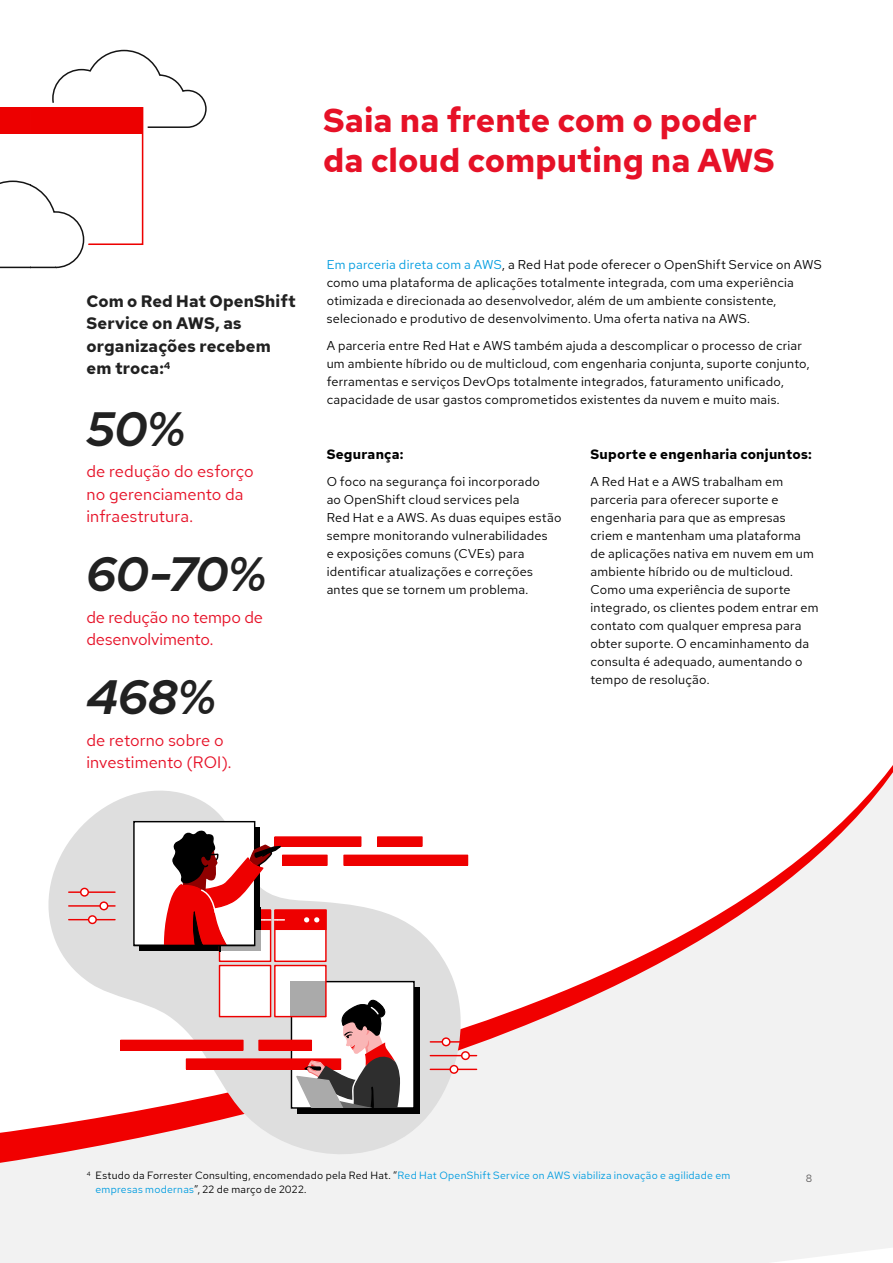
<style>
.page{position:relative;width:893px;height:1263px;background:#fff}
.page>*{position:absolute;margin:0;border:0;box-sizing:border-box;transform-origin:0 0}
.t1{font:italic 700 48px "Red Hat Display";color:#212121}
.t2{font:700 33px/39.6px "Red Hat Text";color:#e61127}
.t3{font:16.5px/22.5px "Red Hat Text";letter-spacing:.005em;color:#e61127}
.t4{font:700 16.5px/22.5px "Red Hat Text";letter-spacing:.01em;color:#212121}
.t5{font:700 13.5px "Red Hat Text";letter-spacing:.02em;color:#000}
.t6{font:12.75px/18px "Red Hat Text";letter-spacing:.02em;color:#000}
.t7{font:10.5px/13.5px "Red Hat Text";letter-spacing:.025em;color:#009ce0}
.t8{font:10.5px "Red Hat Text";color:#595757}
.s1{color:#009ce0}
.s2{color:#000}
</style>
<div class="page">
<svg style="left:0;top:765px;width:893px;height:498px;fill:#f2f2f2"></svg>
<svg style="left:43px;top:775px;width:422px;height:386px"></svg>
<div style="left:297px;top:987px;width:122px;height:126px;background:#000"></div>
<div style="left:291px;top:982px;width:123px;height:126px;background:#fff"></div>
<div style="left:291px;top:981px;width:124px;height:128px;border:1px solid #000"></div>
<div style="left:186px;top:1059px;width:155px;height:10px;background:#e00"></div>
<div style="left:186px;top:1058px;width:155px;height:11px;border:1px solid #e00"></div>
<div style="left:344px;top:855px;width:124px;height:10px;background:#e00"></div>
<div style="left:343px;top:855px;width:125px;height:11px;border:1px solid #e00"></div>
<div style="left:282px;top:855px;width:45px;height:10px;background:#e00"></div>
<div style="left:282px;top:855px;width:46px;height:11px;border:1px solid #e00"></div>
<div style="left:259px;top:1040px;width:52px;height:10px;background:#e00"></div>
<div style="left:258px;top:1040px;width:54px;height:11px;border:1px solid #e00"></div>
<div style="left:121px;top:1040px;width:122px;height:10px;background:#e00"></div>
<div style="left:120px;top:1040px;width:124px;height:11px;border:1px solid #e00"></div>
<div style="left:275px;top:837px;width:86px;height:9px;background:#e00"></div>
<div style="left:274px;top:836px;width:87px;height:11px;border:1px solid #e00"></div>
<div style="left:378px;top:837px;width:44px;height:9px;background:#e00"></div>
<div style="left:377px;top:836px;width:46px;height:11px;border:1px solid #e00"></div>
<hr style="left:69px;top:891px;width:46px;height:2px;background:#e00">
<hr style="left:69px;top:905px;width:46px;height:2px;background:#e00">
<hr style="left:69px;top:919px;width:46px;height:1px;background:#e00">
<svg style="left:81px;top:888px;width:7px;height:8px"></svg>
<div style="left:80px;top:888px;width:9px;height:9px;border:1px solid #e00;border-radius:50%"></div>
<svg style="left:100px;top:902px;width:8px;height:8px"></svg>
<div style="left:99px;top:901px;width:9px;height:9px;border:1px solid #e00;border-radius:50%"></div>
<svg style="left:89px;top:916px;width:7px;height:7px"></svg>
<div style="left:88px;top:915px;width:9px;height:9px;border:1px solid #e00;border-radius:50%"></div>
<hr style="left:430px;top:1041px;width:47px;height:1px;background:#e00">
<hr style="left:430px;top:1055px;width:47px;height:1px;background:#e00">
<hr style="left:430px;top:1069px;width:47px;height:1px;background:#e00">
<svg style="left:442px;top:1038px;width:8px;height:8px"></svg>
<div style="left:442px;top:1037px;width:9px;height:9px;border:1px solid #e00;border-radius:50%"></div>
<svg style="left:462px;top:1052px;width:7px;height:7px"></svg>
<div style="left:461px;top:1051px;width:9px;height:9px;border:1px solid #e00;border-radius:50%"></div>
<svg style="left:450px;top:1065px;width:8px;height:8px"></svg>
<div style="left:449px;top:1065px;width:9px;height:9px;border:1px solid #e00;border-radius:50%"></div>
<div style="left:219px;top:965px;width:52px;height:51px;background:#fff"></div>
<div style="left:219px;top:965px;width:52px;height:52px;border:1px solid #e00"></div>
<div style="left:275px;top:965px;width:51px;height:51px;background:#fff"></div>
<div style="left:291px;top:981px;width:35px;height:36px;background:#aaa"></div>
<div style="left:275px;top:910px;width:51px;height:51px;background:#fff"></div>
<div style="left:274px;top:909px;width:53px;height:53px;border:1px solid #e00"></div>
<div style="left:274px;top:909px;width:53px;height:21px;background:#e00;border:1px solid #e00"></div>
<svg style="left:304px;top:917px;width:15px;height:5px"></svg>
<div style="left:219px;top:910px;width:52px;height:51px;background:#fff"></div>
<div style="left:219px;top:909px;width:52px;height:53px;border:1px solid #e00"></div>
<div style="left:274px;top:965px;width:53px;height:52px;border:1px solid #e00"></div>
<div style="left:134px;top:822px;width:121px;height:123px;background:#fff"></div>
<div style="left:133px;top:821px;width:122px;height:125px;border:1px solid #000"></div>
<svg style="left:163px;top:829px;width:122px;height:122px"></svg>
<hr style="left:134px;top:945px;width:121px;height:1px;background:#000">
<svg style="left:295px;top:1000px;width:105px;height:107px"></svg>
<svg style="left:0;top:49px;width:207px;height:220px"></svg>
<h2 class="t2" style="left:323px;top:101px;width:453px">Saia na frente com o poder da cloud computing na AWS</h2>
<p class="t4" style="left:86px;top:290px;width:211px">Com o Red Hat OpenShift<br>Service on AWS, as organizações recebem em troca:<sup>4</sup></p>
<h1 class="t1" style="left:86px;top:397px;width:100px">50%</h1>
<p class="t3" style="left:86px;top:460px;width:169px">de redução do esforço no gerenciamento da infraestrutura.</p>
<h1 class="t1" style="left:86px;top:543px;width:181px">60-70%</h1>
<p class="t3" style="left:86px;top:605px;width:178px">de redução no tempo de desenvolvimento.</p>
<h1 class="t1" style="left:86px;top:666px;width:131px">468%</h1>
<p class="t3" style="left:86px;top:728px;width:146px">de retorno sobre o investimento (ROI).</p>
<p class="t6" style="left:327px;top:255px;width:496px"><span class="s1">Em parceria direta com a AWS</span>, a Red Hat pode oferecer o OpenShift Service on AWS como uma plataforma de aplicações totalmente integrada, com uma experiência otimizada e direcionada ao desenvolvedor, além de um ambiente consistente, selecionado e produtivo de desenvolvimento. Uma oferta nativa na AWS.</p>
<p class="t6" style="left:327px;top:336px;width:484px">A parceria entre Red Hat e AWS também ajuda a descomplicar o processo de criar um ambiente híbrido ou de multicloud, com engenharia conjunta, suporte conjunto, ferramentas e serviços DevOps totalmente integrados, faturamento unificado, capacidade de usar gastos comprometidos existentes da nuvem e muito mais.</p>
<p class="t5" style="left:327px;top:446px;width:78px">Segurança:</p>
<p class="t6" style="left:327px;top:473px;width:236px">O foco na segurança foi incorporado<br>ao OpenShift cloud services pela<br>Red Hat e a AWS. As duas equipes estão sempre monitorando vulnerabilidades<br>e exposições comuns (CVEs) para identificar atualizações e correções antes que se tornem um problema.</p>
<p class="t5" style="left:590px;top:446px;width:223px">Suporte e engenharia conjuntos:</p>
<p class="t6" style="left:590px;top:473px;width:230px">A Red Hat e a AWS trabalham em parceria para oferecer suporte e engenharia para que as empresas criem e mantenham uma plataforma de aplicações nativa em nuvem em um ambiente híbrido ou de multicloud.<br>Como uma experiência de suporte integrado, os clientes podem entrar em contato com qualquer empresa para obter suporte. O encaminhamento da consulta é adequado, aumentando o tempo de resolução.</p>
<p class="t7" style="left:95px;top:1168px;width:636px;text-indent:-9px"><sup>4</sup> <span class="s2">Estudo da Forrester Consulting, encomendado pela Red Hat. “</span>Red Hat OpenShift Service on AWS viabiliza inovação e agilidade em empresas modernas<span class="s2">”, 22 de março de 2022.</span></p>
<p class="t8" style="left:806px;top:1171px;width:8px">8</p>
</div>
